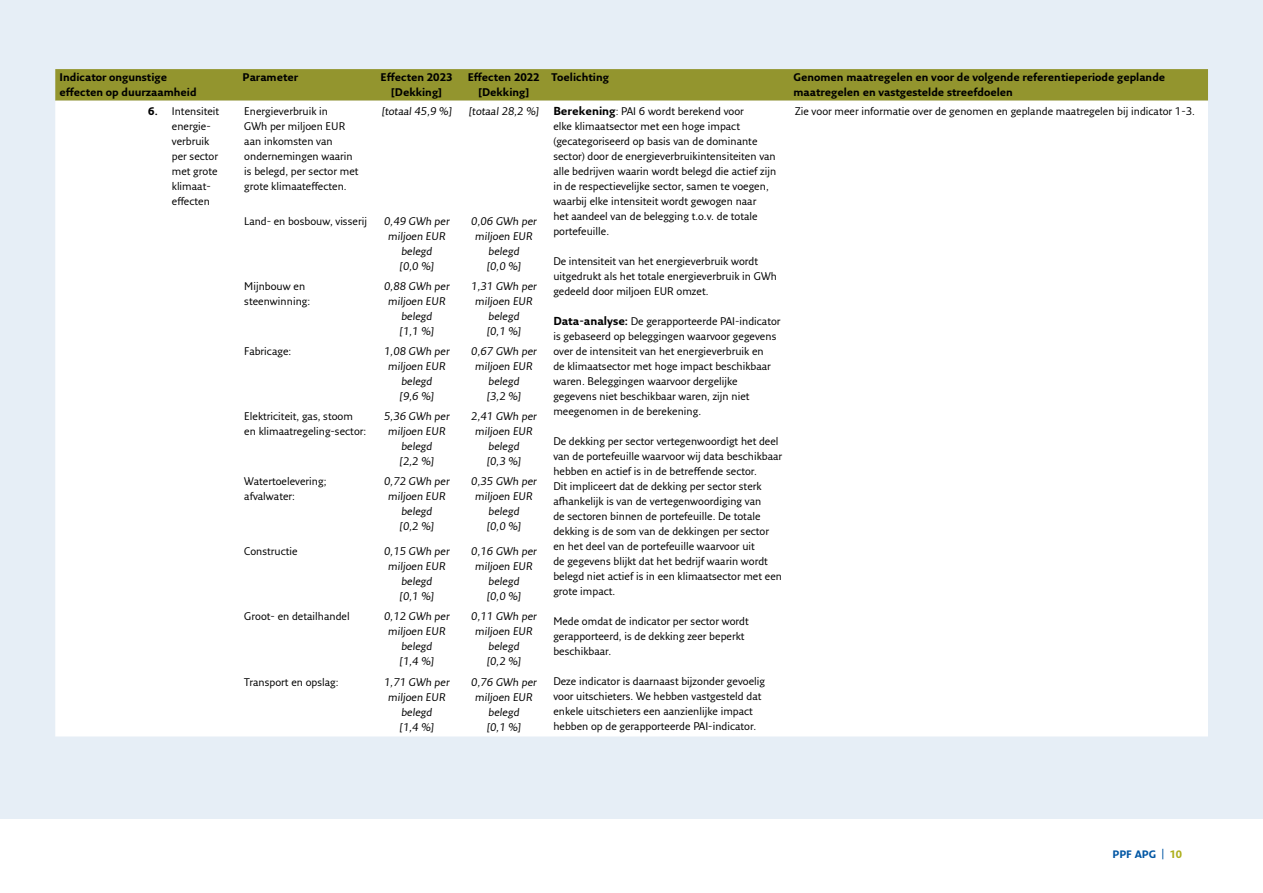
<style>
.page{position:relative;width:1263px;height:893px;background:#fff}
.page>*{position:absolute;margin:0;border:0;box-sizing:border-box;transform-origin:0 0}
.t1{font:10.8px/15px "Fresco Sans Pro";color:#000;text-align:center}
.t2{font:700 10.8px/15px "Fresco Sans Plus Pro";color:#000}
.t3{font:700 10.5px "Fresco Sans Plus Pro";color:#0056a4}
.s1{font-family:"Fresco Sans Plus Pro";font-weight:700}
.s2{font-family:"Fresco Sans Plus Pro";font-weight:700;font-size:11.25px}
.s3{color:#adaf1b}
</style>
<div class="page">
<div style="left:0;top:0;width:1263px;height:819px;background:#e6eef6"></div>
<div style="left:55px;top:69px;width:1153px;height:32px;background:#93952e"></div>
<div style="left:55px;top:101px;width:1153px;height:635px;background:#fff"></div>
<p class="t2" style="left:60px;top:70px;width:139px">Indicator ongunstige effecten op duurzaamheid</p>
<p class="t2" style="left:243px;top:70px;width:57px">Parameter</p>
<p class="t2" style="left:381px;top:70px;width:73px;text-align:center">Effecten 2023 [Dekking]</p>
<p class="t2" style="left:468px;top:70px;width:73px;text-align:center">Effecten 2022 [Dekking]</p>
<p class="t2" style="left:552px;top:70px;width:59px">Toelichting</p>
<p class="t2" style="left:793px;top:70px;width:373px">Genomen maatregelen en voor de volgende referentieperiode geplande maatregelen en vastgestelde streefdoelen</p>
<p class="t1" style="left:172px;top:103px;width:49px;text-align:left;text-indent:-24px"><span class="s1">6.</span> Intensiteit energie&shy;verbruik per sector met grote klimaat&shy;effecten</p>
<p class="t1" style="left:244px;top:103px;width:116px;text-align:left">Energieverbruik in<br>GWh per miljoen EUR aan inkomsten van ondernemingen waarin is belegd, per sector met grote klimaateffecten.</p>
<p class="t1" style="left:382px;top:103px;width:73px">[totaal 45,9 %]</p>
<p class="t1" style="left:553px;top:104px;width:224px;text-align:left;text-indent:-84px">[totaal 28,2 %] <span class="s2">Berekening</span>: PAI 6 wordt berekend voor<br>elke klimaatsector met een hoge impact (gecategoriseerd op basis van de dominante sector) door de energieverbruikintensiteiten van alle bedrijven waarin wordt belegd die actief zijn in de respectievelijke sector, samen te voegen, waarbij elke intensiteit wordt gewogen naar<br>het aandeel van de belegging t.o.v. de totale portefeuille.</p>
<p class="t1" style="left:553px;top:254px;width:225px;text-align:left">De intensiteit van het energieverbruik wordt uitgedrukt als het totale energieverbruik in GWh gedeeld door miljoen EUR omzet.</p>
<p class="t1" style="left:553px;top:314px;width:229px;text-align:left"><span class="s2">Data-analyse:</span> De gerapporteerde PAI-indicator is gebaseerd op beleggingen waarvoor gegevens over de intensiteit van het energieverbruik en<br>de klimaatsector met hoge impact beschikbaar waren. Beleggingen waarvoor dergelijke gegevens niet beschikbaar waren, zijn niet meegenomen in de berekening.</p>
<p class="t1" style="left:553px;top:434px;width:230px;text-align:left">De dekking per sector vertegenwoordigt het deel van de portefeuille waarvoor wij data beschikbaar hebben en actief is in de betreffende sector.<br>Dit impliceert dat de dekking per sector sterk afhankelijk is van de vertegenwoordiging van<br>de sectoren binnen de portefeuille. De totale dekking is de som van de dekkingen per sector en het deel van de portefeuille waarvoor uit<br>de gegevens blijkt dat het bedrijf waarin wordt belegd niet actief is in een klimaatsector met een grote impact.</p>
<p class="t1" style="left:553px;top:614px;width:197px;text-align:left">Mede omdat de indicator per sector wordt gerapporteerd, is de dekking zeer beperkt beschikbaar.</p>
<p class="t1" style="left:553px;top:674px;width:213px;text-align:left">Deze indicator is daarnaast bijzonder gevoelig voor uitschieters. We hebben vastgesteld dat enkele uitschieters een aanzienlijke impact hebben op de gerapporteerde PAI-indicator.</p>
<p class="t1" style="left:795px;top:103px;width:401px">Zie voor meer informatie over de genomen en geplande maatregelen bij indicator 1-3.</p>
<p class="t1" style="left:244px;top:213px;width:124px">Land- en bosbouw, visserij</p>
<p class="t1" style="left:384px;top:213px;width:68px">0,49 GWh per miljoen EUR belegd<br>[0,0 %]</p>
<p class="t1" style="left:471px;top:213px;width:68px">0,06 GWh per miljoen EUR belegd<br>[0,0 %]</p>
<p class="t1" style="left:244px;top:278px;width:67px;text-align:left">Mijnbouw en steenwinning:</p>
<p class="t1" style="left:384px;top:278px;width:68px">0,88 GWh per miljoen EUR belegd<br>[1,1 %]</p>
<p class="t1" style="left:471px;top:278px;width:68px">1,31 GWh per miljoen EUR belegd<br>[0,1 %]</p>
<p class="t1" style="left:244px;top:344px;width:48px">Fabricage:</p>
<p class="t1" style="left:384px;top:344px;width:68px">1,08 GWh per miljoen EUR belegd<br>[9,6 %]</p>
<p class="t1" style="left:471px;top:344px;width:68px">0,67 GWh per miljoen EUR belegd<br>[3,2 %]</p>
<p class="t1" style="left:244px;top:409px;width:123px;text-align:left">Elektriciteit, gas, stoom en klimaatregeling-sector:</p>
<p class="t1" style="left:384px;top:409px;width:68px">5,36 GWh per miljoen EUR belegd<br>[2,2 %]</p>
<p class="t1" style="left:471px;top:409px;width:68px">2,41 GWh per miljoen EUR belegd<br>[0,3 %]</p>
<p class="t1" style="left:244px;top:474px;width:84px;text-align:left">Watertoelevering; afvalwater:</p>
<p class="t1" style="left:384px;top:474px;width:68px">0,72 GWh per miljoen EUR belegd<br>[0,2 %]</p>
<p class="t1" style="left:471px;top:474px;width:68px">0,35 GWh per miljoen EUR belegd<br>[0,0 %]</p>
<p class="t1" style="left:244px;top:544px;width:55px">Constructie</p>
<p class="t1" style="left:384px;top:544px;width:68px">0,15 GWh per miljoen EUR belegd<br>[0,1 %]</p>
<p class="t1" style="left:471px;top:544px;width:68px">0,16 GWh per miljoen EUR belegd<br>[0,0 %]</p>
<p class="t1" style="left:244px;top:609px;width:107px">Groot- en detailhandel</p>
<p class="t1" style="left:384px;top:609px;width:68px">0,12 GWh per miljoen EUR belegd<br>[1,4 %]</p>
<p class="t1" style="left:471px;top:609px;width:68px">0,11 GWh per miljoen EUR belegd<br>[0,2 %]</p>
<p class="t1" style="left:244px;top:674px;width:96px">Transport en opslag:</p>
<p class="t1" style="left:384px;top:674px;width:68px">1,71 GWh per miljoen EUR belegd<br>[1,4 %]</p>
<p class="t1" style="left:471px;top:674px;width:68px">0,76 GWh per miljoen EUR belegd<br>[0,1 %]</p>
<p class="t3" style="left:1112px;top:848px;width:71px">PPF APG | <span class="s3">10</span></p>
</div>
